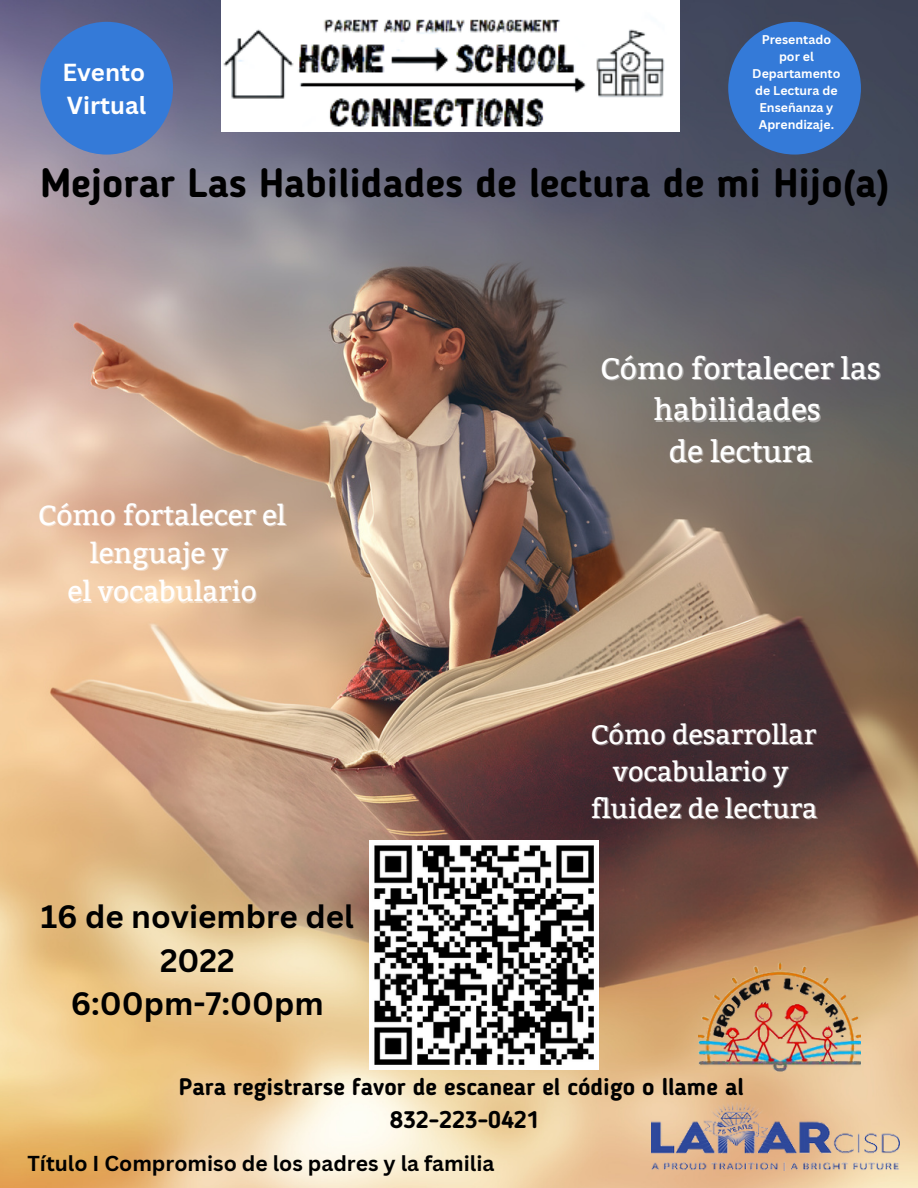
<style>
.page{position:relative;width:918px;height:1188px;background:#fff}
.page>*{position:absolute;margin:0;border:0;box-sizing:border-box;transform-origin:0 0}
.t1{font:700 40.5px "Blogger Sans";color:#000}
.t2{font:700 31.5px/43.8px "Canva Sans";color:#000;text-align:center}
.t3{font:30px/41.7px "Bitter";color:#fff;text-align:center}
.t4{font:27.9px/38.2px "Bitter";color:#fff;text-align:center}
.t5{font:27px/37.2px "Bitter";color:#fff;text-align:center}
.t6{font:700 24px/32.7px "Canva Sans";color:#fff}
.t7{font:700 23.7px/32.7px "Blogger Sans";color:#000;text-align:center}
.t8{font:700 21px "Canva Sans";color:#000}
.t9{font:700 12.3px/17px "Canva Sans";color:#fff;text-align:center}
</style>
<div class="page">
<img style="left:0;top:0;width:918px;height:1188px">
<img style="left:221px;top:0;width:459px;height:132px">
<img style="left:370px;top:841px;width:228px;height:228px">
<img style="left:699px;top:939px;width:162px;height:162px">
<img style="left:652px;top:1101px;width:247px;height:69px">
<div style="left:40px;top:22px;width:133px;height:133px;background:#347ad8;border-radius:50%"></div>
<div style="left:728px;top:22px;width:133px;height:133px;background:#347ad8;border-radius:50%"></div>
<h3 class="t6" style="left:62px;top:56px;width:85px">Evento<br>Virtual</h3>
<p class="t9" style="left:752px;top:31px;width:90px">Presentado por el<br>Departamento de Lectura de<br>Enseñanza y<br>Aprendizaje.</p>
<h1 class="t1" style="left:40px;top:167px;width:851px">Mejorar Las Habilidades de lectura de mi Hijo(a)</h1>
<h3 class="t4" style="left:38px;top:496px;width:249px">Cómo fortalecer el lenguaje y<br>el vocabulario</h3>
<h2 class="t2" style="left:41px;top:894px;width:315px">16 de noviembre del<br>2022<br>6:00pm-7:00pm</h2>
<h3 class="t3" style="left:601px;top:348px;width:282px">Cómo fortalecer las habilidades<br>de lectura</h3>
<h3 class="t5" style="left:590px;top:716px;width:229px">Cómo desarrollar vocabulario y fluidez de lectura</h3>
<h3 class="t7" style="left:179px;top:1073px;width:567px">Para registrarse favor de escanear el código o llame al<br>832-223-0421</h3>
<h3 class="t8" style="left:28px;top:1148px;width:468px">Título I Compromiso de los padres y la familia</h3>
</div>
